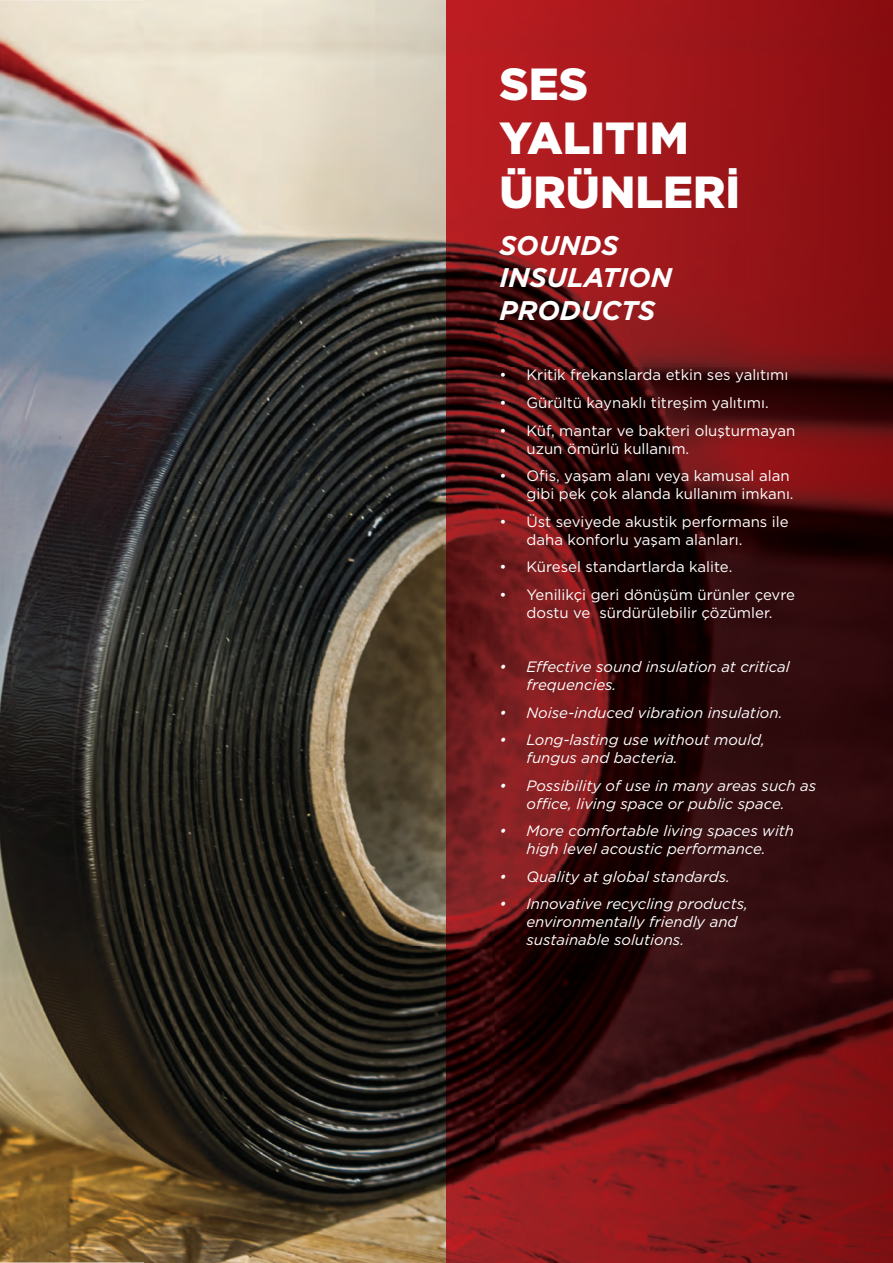
<style>
.page{position:relative;width:893px;height:1263px;background:#fff}
.page>*{position:absolute;margin:0;border:0;box-sizing:border-box;transform-origin:0 0}
.t1{font:900 45px/54px "Gotham";color:#fff}
.t2{font:italic 700 27px/32.4px "Gotham";color:#fff}
.t3{font:italic 15px/18px "Gotham";color:#fff}
.t4{font:15px/18px "Gotham";color:#fff}
</style>
<div class="page">
<img style="left:0;top:0;width:145px;height:1263px">
<img style="left:145px;top:0;width:748px;height:1263px">
<h1 class="t1" style="left:499px;top:61px;width:242px">SES<br>YALITIM<br>ÜRÜNLERİ</h1>
<h2 class="t2" style="left:499px;top:231px;width:174px">SOUNDS<br>INSULATION<br>PRODUCTS</h2>
<p class="t4" style="left:499px;top:367px;width:290px">• Kritik frekanslarda etkin ses yalıtımı</p>
<p class="t4" style="left:499px;top:395px;width:271px">• Gürültü kaynaklı titreşim yalıtımı.</p>
<p class="t4" style="left:526px;top:422px;width:270px;text-indent:-27px">• Küf, mantar ve bakteri oluşturmayan uzun ömürlü kullanım.</p>
<p class="t4" style="left:499px;top:468px;width:296px;text-align:right">• Ofis, yaşam alanı veya kamusal alan gibi pek çok alanda kullanım imkanı.</p>
<p class="t4" style="left:526px;top:514px;width:264px;text-indent:-27px">• Üst seviyede akustik performans ile daha konforlu yaşam alanları.</p>
<p class="t4" style="left:499px;top:559px;width:234px">• Küresel standartlarda kalite.</p>
<p class="t4" style="left:499px;top:587px;width:297px;text-align:center">• Yenilikçi geri dönüşüm ürünler çevre dostu ve sürdürülebilir çözümler.</p>
<p class="t3" style="left:526px;top:659px;width:265px;text-indent:-27px">• Effective sound insulation at critical frequencies.</p>
<p class="t3" style="left:499px;top:704px;width:285px">• Noise-induced vibration insulation.</p>
<p class="t3" style="left:526px;top:732px;width:240px;text-indent:-27px">• Long-lasting use without mould, fungus and bacteria.</p>
<p class="t3" style="left:499px;top:778px;width:318px;text-align:center">• Possibility of use in many areas such as office, living space or public space.</p>
<p class="t3" style="left:499px;top:823px;width:296px;text-align:center">• More comfortable living spaces with high level acoustic performance.</p>
<p class="t3" style="left:499px;top:869px;width:232px">• Quality at global standards.</p>
<p class="t3" style="left:526px;top:896px;width:223px;text-indent:-27px">• Innovative recycling products, environmentally friendly and sustainable solutions.</p>
</div>
